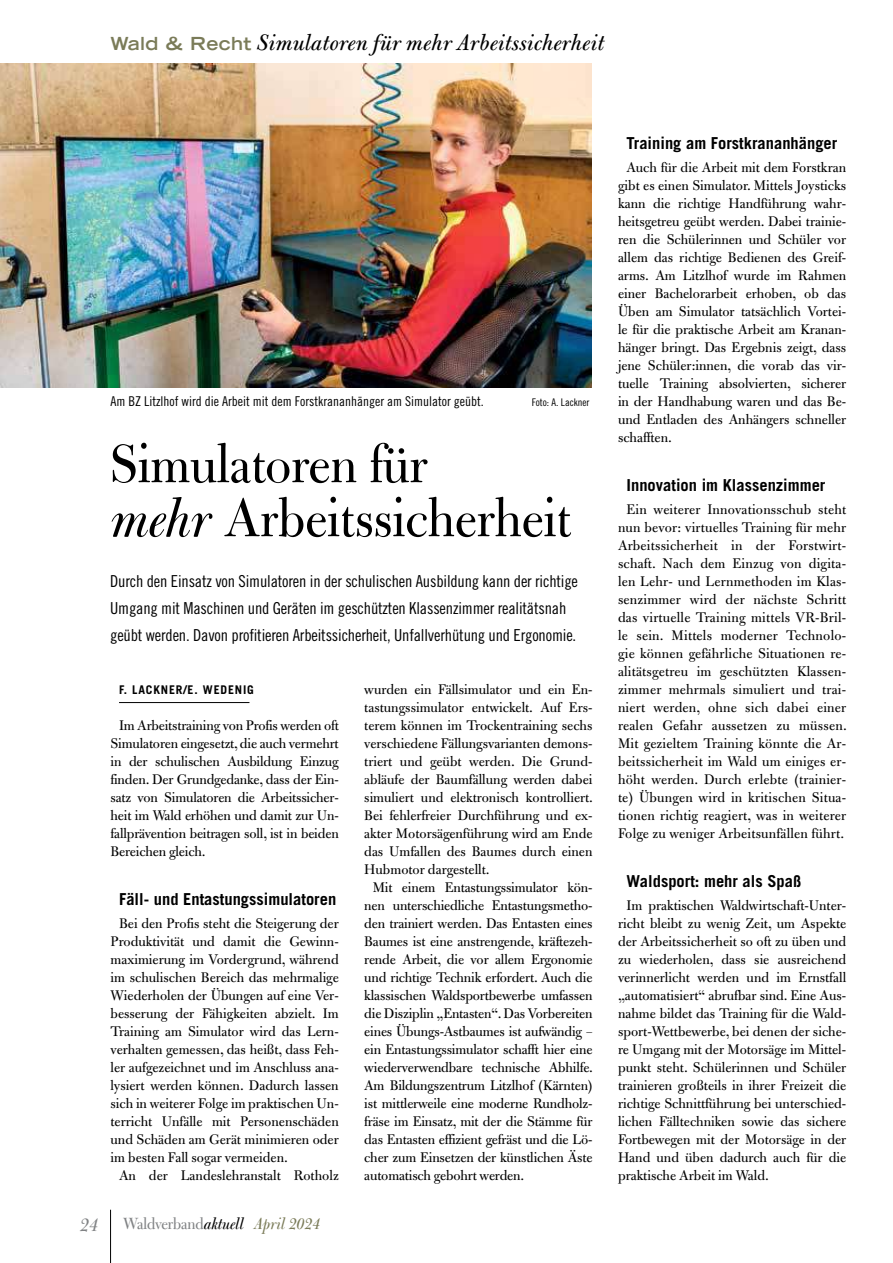
<style>
.page{position:relative;width:893px;height:1263px;background:#fff}
.page>*{position:absolute;margin:0;border:0;box-sizing:border-box;transform-origin:0 0}
.t1{font:60px/54px "Bulmer MT Std Display";letter-spacing:.005em;color:#000}
.t2{font:italic 24px "Bulmer MT Std";color:#000}
.t3{font:18px "Bulmer MT Std Display";color:#808284}
.t4{font:16.5px/27px "Trade Gothic LT Std Cn 18";letter-spacing:-.01em;color:#000}
.t5{font:700 16.5px "Trade Gothic LT Std";color:#000}
.t6{font:15px/18px "Bulmer MT Std";color:#000;text-align:justify}
.t7{font:13.5px "Trade Gothic LT Std Cn 18";color:#000}
.t8{font:700 12px "Trade Gothic LT Std";letter-spacing:.07em;color:#000}
.t9{font:10.5px "Trade Gothic LT Std Cn 18";color:#000}
.s1{font-family:"Trade Gothic LT Std";font-weight:700;font-style:normal;font-stretch:expanded;font-size:18px;color:#7a7b58}
.s2{font-family:"Bulmer MT Std Italic Display"}
.s3{font-family:"Bulmer MT Std Italic Display";font-size:21px}
.s4{font-family:"Bulmer MT Std Italic Display";color:#000}
.s5{font-family:"Bulmer MT Std Italic Display";color:#7a7b58}
</style>
<div class="page">
<hr style="left:110px;top:1210px;width:1px;height:53px;background:#000">
<hr style="left:119px;top:702px;width:130px;height:1px;background:#000">
<img style="left:0;top:64px;width:592px;height:324px">
<h2 class="t2" style="left:111px;top:33px;width:495px"><span class="s1">Wald &amp; Recht</span> Simulatoren für mehr Arbeitssicherheit</h2>
<p class="t7" style="left:110px;top:396px;width:375px">Am BZ Litzlhof wird die Arbeit mit dem Forstkrananhänger am Simulator geübt.</p>
<p class="t9" style="left:532px;top:398px;width:59px">Foto: A. Lackner</p>
<h1 class="t1" style="left:111px;top:434px;width:462px">Simulatoren für<br><span class="s2">mehr</span> Arbeitssicherheit</h1>
<p class="t4" style="left:110px;top:569px;width:469px">Durch den Einsatz von Simulatoren in der schulischen Ausbildung kann der richtige<br>Umgang mit Maschinen und Geräten im geschützten Klassenzimmer realitätsnah geübt werden. Davon profitieren Arbeitssicherheit, Unfallverhütung und Ergonomie.</p>
<p class="t6" style="left:364px;top:681px;width:230px">wurden ein Fällsimulator und ein En-</p>
<p class="t6" style="left:364px;top:699px;width:230px">tastungssimulator entwickelt. Auf Ers-</p>
<p class="t6" style="left:364px;top:717px;width:230px">terem können im Trockentraining sechs</p>
<p class="t6" style="left:364px;top:735px;width:230px">verschiedene Fällungsvarianten demons-</p>
<p class="t6" style="left:364px;top:753px;width:230px">triert und geübt werden. Die Grund-</p>
<p class="t6" style="left:364px;top:771px;width:230px">abläufe der Baumfällung werden dabei</p>
<p class="t6" style="left:364px;top:789px;width:230px">simuliert und elektronisch kontrolliert.</p>
<p class="t6" style="left:364px;top:807px;width:230px">Bei fehlerfreier Durchführung und ex-</p>
<p class="t6" style="left:364px;top:825px;width:230px">akter Motorsägenführung wird am Ende</p>
<p class="t6" style="left:364px;top:843px;width:230px">das Umfallen des Baumes durch einen</p>
<p class="t6" style="left:364px;top:861px;width:127px">Hubmotor dargestellt.</p>
<p class="t6" style="left:373px;top:879px;width:221px">Mit einem Entastungssimulator kön-</p>
<p class="t6" style="left:364px;top:897px;width:230px">nen unterschiedliche Entastungsmetho-</p>
<p class="t6" style="left:364px;top:915px;width:230px">den trainiert werden. Das Entasten eines</p>
<p class="t6" style="left:364px;top:933px;width:230px">Baumes ist eine anstrengende, kräftezeh-</p>
<p class="t6" style="left:364px;top:951px;width:230px">rende Arbeit, die vor allem Ergonomie</p>
<p class="t6" style="left:364px;top:969px;width:230px">und richtige Technik erfordert. Auch die</p>
<p class="t6" style="left:364px;top:987px;width:230px">klassischen Waldsportbewerbe umfassen</p>
<p class="t6" style="left:364px;top:1005px;width:230px">die Disziplin „Entasten“. Das Vorbereiten</p>
<p class="t6" style="left:364px;top:1023px;width:230px">eines Übungs-Astbaumes ist aufwändig –</p>
<p class="t6" style="left:364px;top:1041px;width:230px">ein Entastungssimulator schafft hier eine</p>
<p class="t6" style="left:364px;top:1059px;width:230px">wiederverwendbare technische Abhilfe.</p>
<p class="t6" style="left:364px;top:1077px;width:230px">Am Bildungszentrum Litzlhof (Kärnten)</p>
<p class="t6" style="left:364px;top:1095px;width:230px">ist mittlerweile eine moderne Rundholz-</p>
<p class="t6" style="left:364px;top:1113px;width:230px">fräse im Einsatz, mit der die Stämme für</p>
<p class="t6" style="left:364px;top:1131px;width:230px">das Entasten effizient gefräst und die Lö-</p>
<p class="t6" style="left:364px;top:1149px;width:230px">cher zum Einsetzen der künstlichen Äste</p>
<p class="t6" style="left:364px;top:1167px;width:162px">automatisch gebohrt werden.</p>
<p class="t8" style="left:119px;top:685px;width:136px">F. LACKNER/E. WEDENIG</p>
<p class="t6" style="left:111px;top:717px;width:230px;text-indent:9px">Im Arbeitstraining von Profis werden oft Simulatoren eingesetzt, die auch vermehrt in der schulischen Ausbildung Einzug finden. Der Grundgedanke, dass der Ein&shy;satz von Simulatoren die Arbeitssicher&shy;heit im Wald erhöhen und damit zur Un&shy;fallprävention beitragen soll, ist in beiden Bereichen gleich.</p>
<p class="t5" style="left:119px;top:892px;width:219px">Fäll- und Entastungssimulatoren</p>
<p class="t6" style="left:119px;top:915px;width:221px">Bei den Profis steht die Steigerung der</p>
<p class="t6" style="left:111px;top:933px;width:230px">Produktivität und damit die Gewinn-</p>
<p class="t6" style="left:111px;top:951px;width:230px">maximierung im Vordergrund, während</p>
<p class="t6" style="left:111px;top:969px;width:230px">im schulischen Bereich das mehrmalige</p>
<p class="t6" style="left:111px;top:987px;width:230px">Wiederholen der Übungen auf eine Ver-</p>
<p class="t6" style="left:111px;top:1005px;width:230px">besserung der Fähigkeiten abzielt. Im</p>
<p class="t6" style="left:111px;top:1023px;width:230px">Training am Simulator wird das Lern-</p>
<p class="t6" style="left:111px;top:1041px;width:230px">verhalten gemessen, das heißt, dass Feh-</p>
<p class="t6" style="left:111px;top:1059px;width:230px">ler aufgezeichnet und im Anschluss ana-</p>
<p class="t6" style="left:111px;top:1077px;width:230px">lysiert werden können. Dadurch lassen</p>
<p class="t6" style="left:111px;top:1095px;width:230px">sich in weiterer Folge im praktischen Un-</p>
<p class="t6" style="left:111px;top:1113px;width:230px">terricht Unfälle mit Personenschäden</p>
<p class="t6" style="left:111px;top:1131px;width:230px">und Schäden am Gerät minimieren oder</p>
<p class="t6" style="left:111px;top:1149px;width:179px">im besten Fall sogar vermeiden.</p>
<p class="t6" style="left:119px;top:1167px;width:221px">An der Landeslehranstalt Rotholz</p>
<p class="t3" style="left:79px;top:1212px;width:242px"><span class="s3">24</span> Waldverband<span class="s4">aktuell</span> <span class="s5">April 2024</span></p>
<p class="t5" style="left:626px;top:136px;width:212px">Training am Forstkrananhänger</p>
<p class="t6" style="left:618px;top:159px;width:230px;text-indent:9px">Auch für die Arbeit mit dem Forstkran gibt es einen Simulator. Mittels Joysticks kann die richtige Handführung wahr&shy;heitsgetreu geübt werden. Dabei trainie&shy;ren die Schülerinnen und Schüler vor allem das richtige Bedienen des Greif&shy;arms. Am Litzlhof wurde im Rahmen einer Bachelorarbeit erhoben, ob das Üben am Simulator tatsächlich Vortei&shy;le für die praktische Arbeit am Kranan&shy;hänger bringt. Das Ergebnis zeigt, dass jene Schüler:innen, die vorab das vir&shy;tuelle Training absolvierten, sicherer in der Handhabung waren und das Be&shy;und Entladen des Anhängers schneller schafften.</p>
<p class="t5" style="left:626px;top:478px;width:200px">Innovation im Klassenzimmer</p>
<p class="t6" style="left:618px;top:501px;width:230px;text-align:center">Ein weiterer Innovationsschub steht nun bevor: virtuelles Training für mehr Arbeitssicherheit in der Forstwirt&shy;schaft. Nach dem Einzug von digita&shy;len Lehr- und Lernmethoden im Klas&shy;senzimmer wird der nächste Schritt das virtuelle Training mittels VR-Bril&shy;le sein. Mittels moderner Technolo&shy;gie können gefährliche Situationen re&shy;alitätsgetreu im geschützten Klassen&shy;zimmer mehrmals simuliert und trai&shy;niert werden, ohne sich dabei einer realen Gefahr aussetzen zu müssen.<br>Mit gezieltem Training könnte die Ar&shy;beitssicherheit im Wald um einiges er&shy;höht werden. Durch erlebte (trainier&shy;te) Übungen wird in kritischen Situa&shy;tionen richtig reagiert, was in weiterer Folge zu weniger Arbeitsunfällen führt.</p>
<p class="t5" style="left:626px;top:874px;width:176px">Waldsport: mehr als Spaß</p>
<p class="t6" style="left:618px;top:897px;width:230px;text-indent:9px">Im praktischen Waldwirtschaft-Unter&shy;richt bleibt zu wenig Zeit, um Aspekte der Arbeitssicherheit so oft zu üben und zu wiederholen, dass sie ausreichend verinnerlicht werden und im Ernstfall „automatisiert“ abrufbar sind. Eine Aus&shy;nahme bildet das Training für die Wald&shy;sport-Wettbewerbe, bei denen der siche&shy;re Umgang mit der Motorsäge im Mittel&shy;punkt steht. Schülerinnen und Schüler trainieren großteils in ihrer Freizeit die richtige Schnittführung bei unterschied&shy;lichen Fälltechniken sowie das sichere Fortbewegen mit der Motorsäge in der Hand und üben dadurch auch für die praktische Arbeit im Wald.</p>
</div>
